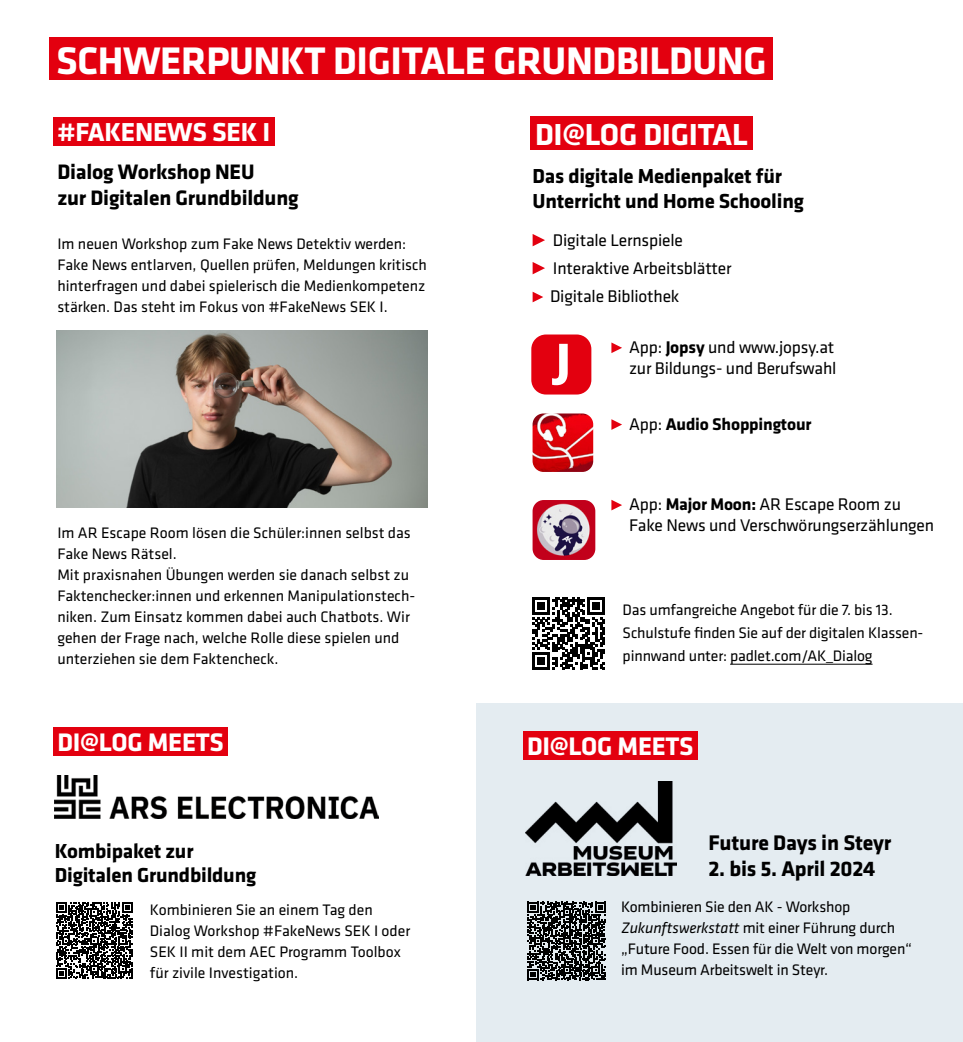
<style>
.page{position:relative;width:963px;height:1042px;background:#fff}
.page>*{position:absolute;margin:0;border:0;box-sizing:border-box;transform-origin:0 0}
.t1{font:700 39.9px "Klavika Basic";letter-spacing:-.01em;color:#fff}
.t2{font:700 31.5px "Klavika Basic";letter-spacing:-.01em;color:#fff}
.t3{font:700 26.95px "Klavika Basic";letter-spacing:-.01em;color:#fff}
.t4{font:700 26.25px "Klavika Basic";letter-spacing:-.01em;color:#fff}
.t5{font:700 21.88px "Klavika Basic";letter-spacing:-.01em;color:#000}
.t6{font:700 21.7px/26.1px "Klavika Basic";letter-spacing:-.01em;color:#000}
.t7{font:700 21px/25.2px "Klavika Basic";letter-spacing:-.01em;color:#000}
.t8{font:17.5px/28px "Klavika Basic";letter-spacing:-.01em;color:#000}
.t9{font:700 17.5px "Klavika Basic";letter-spacing:-.01em;color:#000}
.t10{font:15.75px/21px "Klavika Basic";color:#000}
.s1{font-weight:700}
.s2{font-weight:400}
.s3{font-style:italic}
</style>
<div class="page">
<svg style="left:532px;top:234px;width:13px;height:12px"></svg>
<svg style="left:532px;top:262px;width:13px;height:12px"></svg>
<svg style="left:532px;top:292px;width:11px;height:10px"></svg>
<svg style="left:611px;top:342px;width:11px;height:11px"></svg>
<svg style="left:611px;top:419px;width:11px;height:11px"></svg>
<svg style="left:611px;top:500px;width:11px;height:10px"></svg>
<div style="left:530px;top:116px;width:222px;height:34px;background:#e3000f"></div>
<div style="left:50px;top:38px;width:722px;height:42px;background:#e3000f"></div>
<div style="left:53px;top:117px;width:221px;height:29px;background:#e3000f"></div>
<img style="left:56px;top:330px;width:371px;height:177px">
<img style="left:55px;top:775px;width:323px;height:43px">
<svg style="left:56px;top:902px;width:77px;height:77px"></svg>
<div style="left:531px;top:334px;width:60px;height:60px;background:#e3000f;border-radius:15px"></div>
<svg style="left:552px;top:344px;width:15px;height:41px"></svg>
<img style="left:532px;top:413px;width:61px;height:59px">
<div style="left:476px;top:703px;width:486px;height:339px;background:#e4ecf1"></div>
<img style="left:532px;top:500px;width:63px;height:60px">
<svg style="left:532px;top:597px;width:73px;height:72px"></svg>
<hr style="left:730px;top:664px;width:142px;height:1px;background:#000">
<div style="left:53px;top:727px;width:175px;height:28px;background:#e3000f"></div>
<svg style="left:527px;top:901px;width:79px;height:79px"></svg>
<img style="left:525px;top:782px;width:151px;height:93px">
<div style="left:523px;top:731px;width:174px;height:28px;background:#e3000f"></div>
<h1 class="t1" style="left:56px;top:32px;width:712px">SCHWERPUNKT DIGITALE GRUNDBILDUNG</h1>
<h3 class="t3" style="left:57px;top:113px;width:214px">#FAKENEWS SEK I</h3>
<h3 class="t6" style="left:57px;top:158px;width:243px">Dialog Workshop NEU<br>zur Digitalen Grundbildung</h3>
<p class="t10" style="left:57px;top:232px;width:371px">Im neuen Workshop zum Fake News Detektiv werden:<br>Fake News entlarven, Quellen prüfen, Meldungen kritisch hinterfragen und dabei spielerisch die Medienkompetenz stärken. Das steht im Fokus von #FakeNews SEK I.</p>
<p class="t10" style="left:57px;top:522px;width:359px">Im AR Escape Room lösen die Schüler:innen selbst das Fake News Rätsel.<br>Mit praxisnahen Übungen werden sie danach selbst zu Faktenchecker:innen und erkennen Manipulationstech&shy;niken. Zum Einsatz kommen dabei auch Chatbots. Wir gehen der Frage nach, welche Rolle diese spielen und unterziehen sie dem Faktencheck.</p>
<h3 class="t4" style="left:57px;top:724px;width:168px">DI@LOG MEETS</h3>
<h3 class="t7" style="left:55px;top:837px;width:203px;line-height:24.5px">Kombipaket zur<br>Digitalen Grundbildung</h3>
<p class="t10" style="left:150px;top:899px;width:262px">Kombinieren Sie an einem Tag den<br>Dialog Workshop #FakeNews SEK I oder<br>SEK II mit dem AEC Programm Toolbox für zivile Investigation.</p>
<h2 class="t2" style="left:535px;top:112px;width:214px">DI@LOG DIGITAL</h2>
<h3 class="t7" style="left:532px;top:163px;width:273px">Das digitale Medienpaket für<br>Unterricht und Home Schooling</h3>
<p class="t8" style="left:550px;top:226px;width:183px">Digitale Lernspiele<br>Interaktive Arbeitsblätter<br>Digitale Bibliothek</p>
<p class="t8" style="left:629px;top:336px;width:209px;line-height:21px">App: <span class="s1">Jopsy</span> und www.jopsy.at zur Bildungs- und Berufswahl</p>
<p class="t9" style="left:629px;top:411px;width:184px"><span class="s2">App:</span> Audio Shoppingtour</p>
<p class="t8" style="left:629px;top:493px;width:306px;line-height:21px">App: <span class="s1">Major Moon:</span> AR Escape Room zu<br>Fake News und Verschwörungserzählungen</p>
<p class="t10" style="left:622px;top:598px;width:302px;line-height:22.8px">Das umfangreiche Angebot für die 7. bis 13.<br>Schulstufe finden Sie auf der digitalen Klassen&shy;pinnwand unter: padlet.com/AK_Dialog</p>
<h3 class="t4" style="left:527px;top:727px;width:168px">DI@LOG MEETS</h3>
<h3 class="t5" style="left:708px;top:827px;width:184px">Future Days in Steyr</h3>
<h3 class="t5" style="left:708px;top:853px;width:168px">2. bis 5. April 2024</h3>
<p class="t10" style="left:621px;top:896px;width:292px">Kombinieren Sie den AK - Workshop <span class="s3">Zukunftswerkstatt</span> mit einer Führung durch „Future Food. Essen für die Welt von morgen“ im Museum Arbeitswelt in Steyr.</p>
</div>
